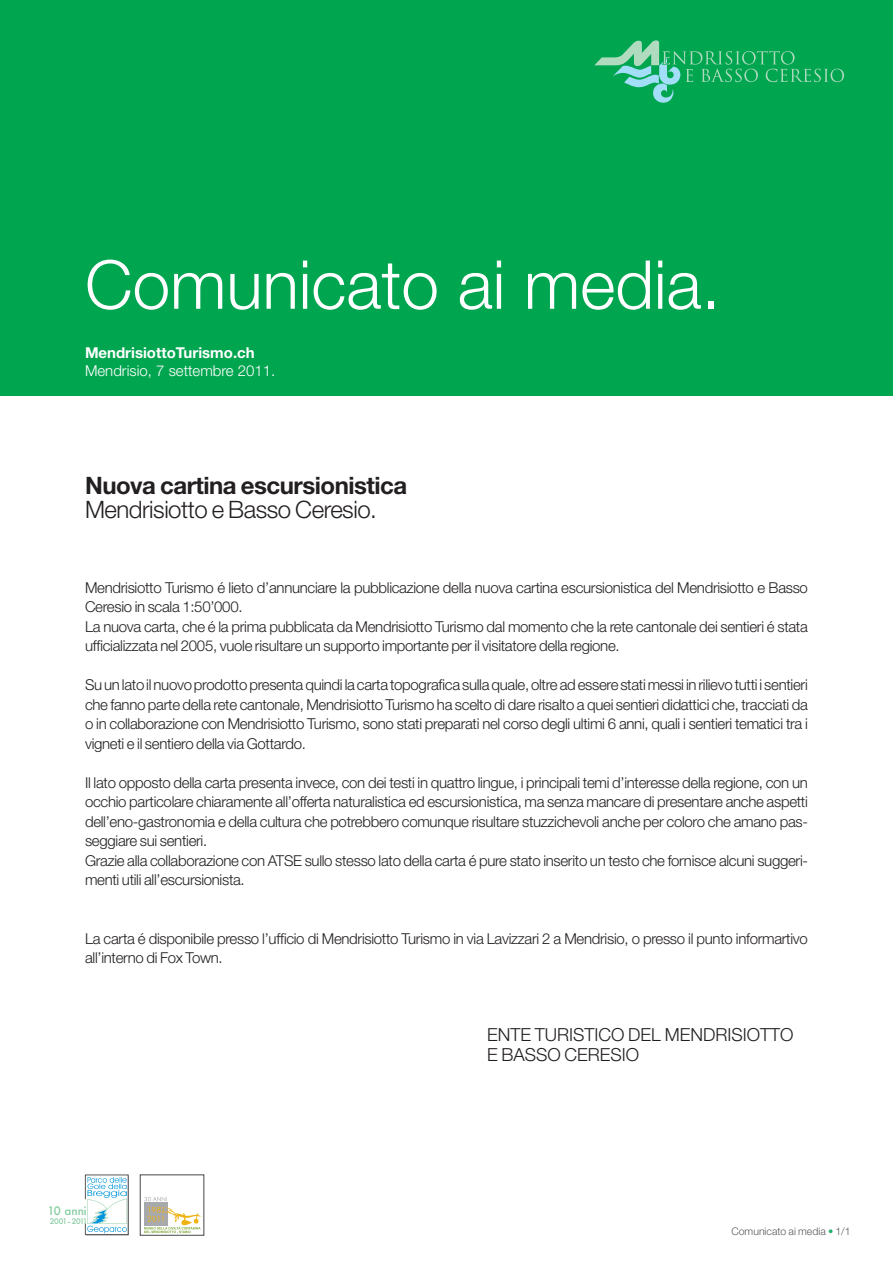
<style>
.page{position:relative;width:893px;height:1263px;background:#fff}
.page>*{position:absolute;margin:0;border:0;box-sizing:border-box;transform-origin:0 0}
.t1{font:300 67.5px "Helvetica Neue";color:#fff}
.Stile_di_paragrafo_1{font:700 24px "Helvetica Neue";letter-spacing:-.02em;color:#231f20}
.Stile_di_paragrafo_1-2{font:300 24px "Helvetica Neue";letter-spacing:-.02em;color:#231f20}
.Stile_di_paragrafo_1-3{font:300 18px "Helvetica Neue";color:#231f20}
.Stile_di_paragrafo_1-4{font:300 15px/19.5px "Helvetica Neue";letter-spacing:-.02em;color:#231f20}
.t2{font:300 15px "Helvetica Neue";color:#fff}
.t3{font:700 15px "Helvetica Neue";color:#fff}
.t4{font:500 11.4px "Futura";color:#86cba0}
.Stile_di_paragrafo_1-5{font:300 10.5px "Helvetica Neue";color:#57585a}
.t5{font:500 7.5px "Futura";letter-spacing:-.09em;color:#86cba0}
.s1{color:#1eb26a}
</style>
<div class="page">
<div style="left:0;top:0;width:893px;height:395px;background:#00a54f"></div>
<svg style="left:594px;top:40px;width:250px;height:63px"></svg>
<svg style="left:85px;top:1175px;width:44px;height:60px"></svg>
<div style="left:144px;top:1202px;width:24px;height:24px;background:#a8a9ad"></div>
<svg style="left:144px;top:1197px;width:23px;height:4px"></svg>
<svg style="left:144px;top:1207px;width:58px;height:26px"></svg>
<p class="t1" style="left:85px;top:243px;width:637px">Comunicato ai media.</p>
<p class="t3" style="left:85px;top:344px;width:171px">MendrisiottoTurismo.ch</p>
<p class="t2" style="left:85px;top:362px;width:192px">Mendrisio, 7 settembre 2011.</p>
<p class="Stile_di_paragrafo_1" style="left:85px;top:470px;width:324px">Nuova cartina escursionistica</p>
<p class="Stile_di_paragrafo_1-2" style="left:85px;top:494px;width:293px">Mendrisiotto e Basso Ceresio.</p>
<p class="Stile_di_paragrafo_1-4" style="left:85px;top:577px;width:724px">Mendrisiotto Turismo é lieto d’annunciare la pubblicazione della nuova cartina escursionistica del Mendrisiotto e Basso<br>Ceresio in scala 1:50’000.</p>
<p class="Stile_di_paragrafo_1-4" style="left:85px;top:616px;width:724px">La nuova carta, che é la prima pubblicata da Mendrisiotto Turismo dal momento che la rete cantonale dei sentieri é stata ufficializzata nel 2005, vuole risultare un supporto importante per il visitatore della regione.</p>
<p class="Stile_di_paragrafo_1-4" style="left:85px;top:675px;width:724px;text-align:justify">Su un lato il nuovo prodotto presenta quindi la carta topografica sulla quale, oltre ad essere stati messi in rilievo tutti i sentieri che fanno parte della rete cantonale, Mendrisiotto Turismo ha scelto di dare risalto a quei sentieri didattici che, tracciati da o in collaborazione con Mendrisiotto Turismo, sono stati preparati nel corso degli ultimi 6 anni, quali i sentieri tematici tra i vigneti e il sentiero della via Gottardo.</p>
<p class="Stile_di_paragrafo_1-4" style="left:85px;top:772px;width:724px;text-align:justify">Il lato opposto della carta presenta invece, con dei testi in quattro lingue, i principali temi d’interesse della regione, con un occhio particolare chiaramente all’offerta naturalistica ed escursionistica, ma senza mancare di presentare anche aspetti dell’eno-gastronomia e della cultura che potrebbero comunque risultare stuzzichevoli anche per coloro che amano pas&shy;seggiare sui sentieri.</p>
<p class="Stile_di_paragrafo_1-4" style="left:85px;top:850px;width:724px">Grazie alla collaborazione con ATSE sullo stesso lato della carta é pure stato inserito un testo che fornisce alcuni suggeri&shy;menti utili all’escursionista.</p>
<p class="Stile_di_paragrafo_1-4" style="left:85px;top:928px;width:724px">La carta é disponibile presso l’ufficio di Mendrisiotto Turismo in via Lavizzari 2 a Mendrisio, o presso il punto informartivo all’interno di Fox Town.</p>
<p class="t4" style="left:48px;top:1203px;width:41px">10 anni</p>
<p class="t5" style="left:50px;top:1216px;width:39px">2001–2011</p>
<p class="Stile_di_paragrafo_1-3" style="left:487px;top:1024px;width:308px">ENTE TURISTICO DEL MENDRISIOTTO</p>
<p class="Stile_di_paragrafo_1-3" style="left:487px;top:1043px;width:154px">E BASSO CERESIO</p>
<p class="Stile_di_paragrafo_1-5" style="left:731px;top:1225px;width:121px">Comunicato ai media <span class="s1">•</span> 1/1</p>
</div>
